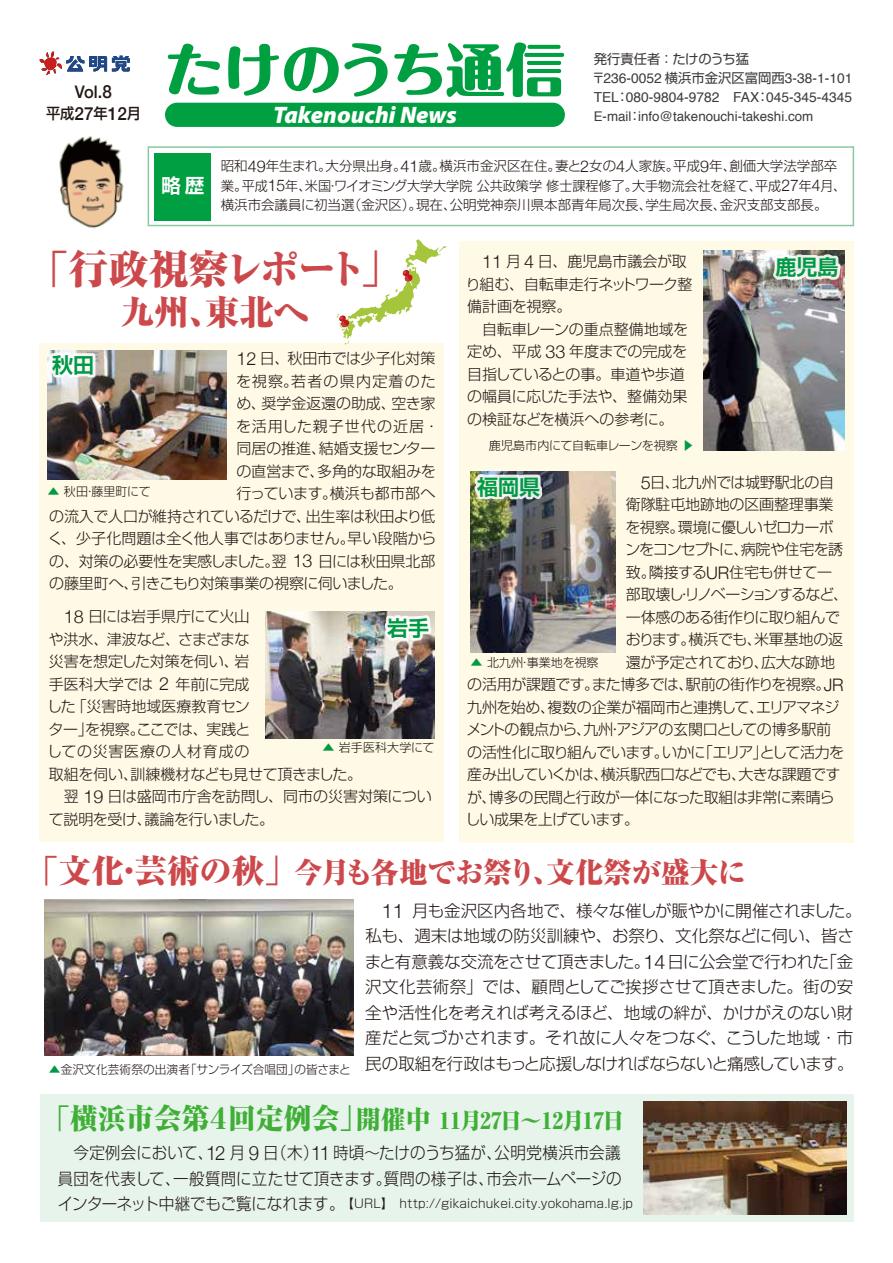
<style>
.page{position:relative;width:893px;height:1263px;background:#fff}
.page>*{position:absolute;margin:0;border:0;box-sizing:border-box;transform-origin:0 0}
.t1{font:800 57.15px "Maru Fo Pro";letter-spacing:-.035em;color:#009f41;scale:1.05 1}
.t2{font:800 expanded 40.05px "Ryumin Pro";letter-spacing:-.07em;color:#cc484b}
.t3{font:800 expanded 34.35px "Ryumin Pro";color:#cc484b}
.t4{font:800 expanded 28.65px "Ryumin Pro";letter-spacing:-.015em;color:#cc484b}
.t5{font:italic 900 24px "Myriad Pro";color:#fff}
.t6{font:800 expanded 22.5px "Ryumin Pro";letter-spacing:-.06em;color:#3faf36}
.t7{font:700 21px "Shin Go Pro De";color:#094}
.t8{font:700 19.5px "Shin Go Pro De";color:#fff}
.t9{font:500 17.25px "Helvetica Neue";color:#231815;scale:.95 1}
.t10{font:300 16.5px/25.5px "Shin Go Pr 6 N";letter-spacing:-.015em;color:#221815}
.t11{font:300 16.5px/25.5px "Shin Go Pr 6 N";letter-spacing:-.015em;color:#221815;text-align:justify;scale:.94 1}
.t12{font:300 15px/22.5px "Shin Go Pr 6 N";letter-spacing:-.02em;color:#221815}
.t13{font:300 15px "Shin Go Pr 6 N";letter-spacing:-.05em;color:#221815}
.t14{font:300 15px "Shin Go Pr 6 N";letter-spacing:-.075em;color:#221815}
.t15{font:300 15px "Shin Go Pr 6 N";letter-spacing:-.04em;color:#221815}
.t16{font:300 15px "Shin Go Pr 6 N";letter-spacing:.08em;color:#221815}
.t17{font:300 15px "Shin Go Pr 6 N";letter-spacing:.07em;color:#221815}
.t18{font:500 15px "Shin Go Pr 6 N";color:#231815;scale:.95 1}
.t19{font:13.8px/19.2px "Helvetica";color:#3e3a39}
.t20{font:300 13.5px/19px "Shin Go Pr 6 N";color:#231815}
.t21{font:13.35px "Helvetica";color:#3e3a39}
.t22{font:13.35px "Shin Go Pro";letter-spacing:-.015em;color:#3e3a39}
.t23{font:300 12px "Shin Go Pro";letter-spacing:.01em;color:#221815}
.t24{font:300 12px "Shin Go Pro";letter-spacing:-.02em;color:#221815}
.s1{font-size:18px}
.s2{font-family:"Helvetica Neue";font-size:18px}
.s3{font-family:"Shin Go Pro";font-size:13.35px}
.s4{font-family:"Koz Go Pr 6 N"}
.s5{font-family:"Helvetica Neue";font-size:16.2px}
.s6{color:#094}
.s7{font-family:"Helvetica Neue";font-size:17.25px}
.s8{font-size:32.7px}
.s9{font-family:"Helvetica Neue";font-size:19.8px}
.s10{font-size:28.5px}
.s11{font-size:25.5px}
</style>
<div class="page">
<div style="left:459px;top:241px;width:394px;height:601px;background:#fefae6"></div>
<div style="left:40px;top:344px;width:404px;height:498px;background:#fefae6"></div>
<img style="left:703px;top:251px;width:141px;height:200px">
<img style="left:470px;top:471px;width:145px;height:181px">
<img style="left:265px;top:643px;width:170px;height:95px">
<div style="left:40px;top:1094px;width:813px;height:127px;background:#e7f4ec"></div>
<div style="left:154px;top:153px;width:57px;height:67px;background:#009f41"></div>
<svg style="left:40px;top:52px;width:90px;height:23px"></svg>
<div style="left:165px;top:103px;width:400px;height:24px;background:#009f41;border-radius:12px"></div>
<svg style="left:47px;top:239px;width:400px;height:404px"></svg>
<svg style="left:770px;top:252px;width:73px;height:31px"></svg>
<svg style="left:472px;top:471px;width:73px;height:31px"></svg>
<img style="left:59px;top:136px;width:65px;height:93px">
<img style="left:44px;top:899px;width:310px;height:156px">
<img style="left:644px;top:1101px;width:203px;height:113px">
<p class="t9" style="left:75px;top:78px;width:40px">Vol.<span class="s1">8</span></p>
<p class="t18" style="left:46px;top:101px;width:102px">平成<span class="s2">27</span>年<span class="s2">12</span>月</p>
<h1 class="t1" style="left:164px;top:24px;width:384px">たけのうち通信</h1>
<p class="t22" style="left:594px;top:48px;width:157px">発行責任者 ：たけのうち猛</p>
<p class="t19" style="left:592px;top:69px;width:262px"><span class="s3">〒</span>236-0052 <span class="s3">横浜市金沢区富岡西</span>3-38-1-101<br>TEL<span class="s4">：</span>080-9804-9782 FAX<span class="s4">：</span>045-345-4345</p>
<p class="t21" style="left:594px;top:106px;width:221px">E-mail<span class="s4">：</span>info@takenouchi-takeshi.com</p>
<p class="t20" style="left:221px;top:156px;width:627px">昭和<span class="s5">49</span>年生まれ。大分県出身。<span class="s5">41</span>歳。横浜市金沢区在住。妻と<span class="s5">2</span>女の<span class="s5">4</span>人家族。平成<span class="s5">9</span>年、創価大学法学部卒業。平成<span class="s5">15</span>年、米国・ワイオミング大学大学院公共政策学修士課程修了。大手物流会社を経て、平成<span class="s5">27</span>年<span class="s5">4</span>月、横浜市会議員に初当選（金沢区）。現在、公明党神奈川県本部青年局次長、学生局次長、金沢支部支部長。</p>
<h3 class="t5" style="left:273px;top:99px;width:185px">Takenouchi News</h3>
<h3 class="t8" style="left:161px;top:170px;width:44px">略歴</h3>
<h2 class="t2" style="left:28px;top:237px;width:374px">「行政視察レポート」</h2>
<h3 class="t3" style="left:120px;top:285px;width:190px">九州、東北へ</h3>
<p class="t12" style="left:237px;top:346px;width:200px"><span class="s2">12</span> 日、秋田市では少子化対策</p>
<p class="t16" style="left:236px;top:369px;width:201px">を視察。若者の県内定着のた</p>
<p class="t12" style="left:236px;top:391px;width:201px">め、奨学金返還の助成、空き家</p>
<p class="t17" style="left:236px;top:414px;width:205px">を活用した親子世代の近居・</p>
<p class="t12" style="left:237px;top:436px;width:200px">同居の推進、結婚支援センター</p>
<p class="t12" style="left:237px;top:458px;width:201px">の直営まで、多角的な取組みを</p>
<p class="t12" style="left:237px;top:481px;width:200px">行っています。横浜も都市部へ</p>
<p class="t12" style="left:49px;top:503px;width:388px">の流入で人口が維持されているだけで、出生率は秋田より低</p>
<p class="t12" style="left:48px;top:526px;width:390px">く、少子化問題は全く他人事ではありません。早い段階から</p>
<p class="t12" style="left:49px;top:548px;width:388px">の、対策の必要性を実感しました。翌 <span class="s2">13</span> 日には秋田県北部</p>
<p class="t12" style="left:49px;top:571px;width:355px">の藤里町へ、引きこもり対策事業の視察に伺いました。</p>
<h3 class="t7" style="left:52px;top:348px;width:43px">秋田</h3>
<p class="t23" style="left:47px;top:482px;width:105px"><span class="s6">▲</span> 秋田・藤里町にて</p>
<p class="t12" style="left:47px;top:604px;width:386px;text-indent:17px"><span class="s2">18</span> 日には岩手県庁にて火山<br>や洪水、津波など、さまざまな<br>災害を想定した対策を伺い、岩<br>手医科大学では <span class="s2">2</span> 年前に完成<br>した「災害時地域医療教育セン<br>ター」を視察。ここでは、実践と<br>しての災害医療の人材育成の<br>取組を伺い、訓練機材なども見せて頂きました。<br>　翌 <span class="s2">19</span> 日は盛岡市庁舎を訪問し、同市の災害対策について説明を受け、議論を行いました。</p>
<h3 class="t7" style="left:387px;top:611px;width:43px">岩手</h3>
<p class="t23" style="left:322px;top:738px;width:114px"><span class="s6">▲</span> 岩手医科大学にて</p>
<p class="t12" style="left:466px;top:249px;width:228px;text-indent:16px"><span class="s2">11</span> 月 <span class="s2">4</span> 日、鹿児島市議会が取り組む、自転車走行ネットワーク整備計画を視察。<br>　自転車レーンの重点整備地域を定め、平成 <span class="s2">33</span> 年度までの完成を目指しているとの事。車道や歩道の幅員に応じた手法や、整備効果の検証などを横浜への参考に。</p>
<p class="t24" style="left:489px;top:435px;width:207px">鹿児島市内にて自転車レーンを視察 <span class="s6">▶</span></p>
<h3 class="t7" style="left:775px;top:250px;width:64px">鹿児島</h3>
<p class="t12" style="left:641px;top:470px;width:195px"><span class="s2">5</span>日、北九州では城野駅北の自</p>
<p class="t12" style="left:626px;top:492px;width:209px">衛隊駐屯地跡地の区画整理事業</p>
<p class="t13" style="left:625px;top:515px;width:210px">を視察。環境に優しいゼロカーボ</p>
<p class="t14" style="left:625px;top:537px;width:219px">ンをコンセプトに、病院や住宅を誘</p>
<p class="t12" style="left:626px;top:560px;width:208px">致。隣接する<span class="s7">UR</span>住宅も併せて一</p>
<p class="t14" style="left:626px;top:582px;width:224px">部取壊し・リノベーションするなど、</p>
<p class="t15" style="left:626px;top:605px;width:216px">一体感のある街作りに取り組んで</p>
<p class="t12" style="left:626px;top:627px;width:219px">おります。横浜でも、米軍基地の返</p>
<p class="t12" style="left:626px;top:650px;width:211px">還が予定されており、広大な跡地</p>
<p class="t12" style="left:467px;top:672px;width:378px">の活用が課題です。また博多では、駅前の街作りを視察。<span class="s7">JR</span></p>
<p class="t12" style="left:467px;top:695px;width:374px">九州を始め、複数の企業が福岡市と連携して、エリアマネジ</p>
<p class="t12" style="left:466px;top:717px;width:366px">メントの観点から、九州・アジアの玄関口としての博多駅前</p>
<p class="t13" style="left:467px;top:740px;width:378px">の活性化に取り組んでいます。いかに「エリア」として活力を</p>
<p class="t12" style="left:467px;top:762px;width:375px">産み出していくかは、横浜駅西口などでも、大きな課題です</p>
<p class="t12" style="left:467px;top:785px;width:369px">が、博多の民間と行政が一体になった取組は非常に素晴ら</p>
<p class="t15" style="left:466px;top:807px;width:175px">しい成果を上げています。</p>
<h3 class="t7" style="left:477px;top:469px;width:64px">福岡県</h3>
<p class="t23" style="left:471px;top:653px;width:129px"><span class="s6">▲</span> 北九州・事業地を視察</p>
<h3 class="t4" style="left:26px;top:850px;width:722px"><span class="s8">「文化・芸術の秋」</span>今月も各地でお祭り、文化祭が盛大に</h3>
<p class="t23" style="left:49px;top:1060px;width:303px"><span class="s6">▲</span>金沢文化芸術祭の出演者「サンライズ合唱団」の皆さまと</p>
<p class="t10" style="left:365px;top:896px;width:498px;text-indent:17px"><span class="s9">11</span> 月も金沢区内各地で、様々な催しが賑やかに開催されました。私も、週末は地域の防災訓練や、お祭り、文化祭などに伺い、皆さまと有意義な交流をさせて頂きました。<span class="s9">14</span>日に公会堂で行われた「金沢文化芸術祭」では、顧問としてご挨拶させて頂きました。街の安全や活性化を考えれば考えるほど、地域の絆が、かけがえのない財産だと気づかされます。それ故に人々をつなぐ、こうした地域・市民の取組を行政はもっと応援しなければならないと痛感しています。</p>
<h3 class="t6" style="left:42px;top:1103px;width:584px"><span class="s10">「横浜市会第４回定例会」</span><span class="s11">開催中</span> 11月27日～12月17日</h3>
<p class="t11" style="left:58px;top:1139px;width:601px">　今定例会において、<span class="s9">12</span> 月 <span class="s9">9</span> 日（木）<span class="s9">11</span> 時頃～たけのうち猛が、公明党横浜市会議員団を代表して、一般質問に立たせて頂きます。質問の様子は、市会ホームページのインターネット中継でもご覧になれます。</p>
<p class="t23" style="left:342px;top:1193px;width:293px">【URL】　http://gikaichukei.city.yokohama.lg.jp</p>
</div>
